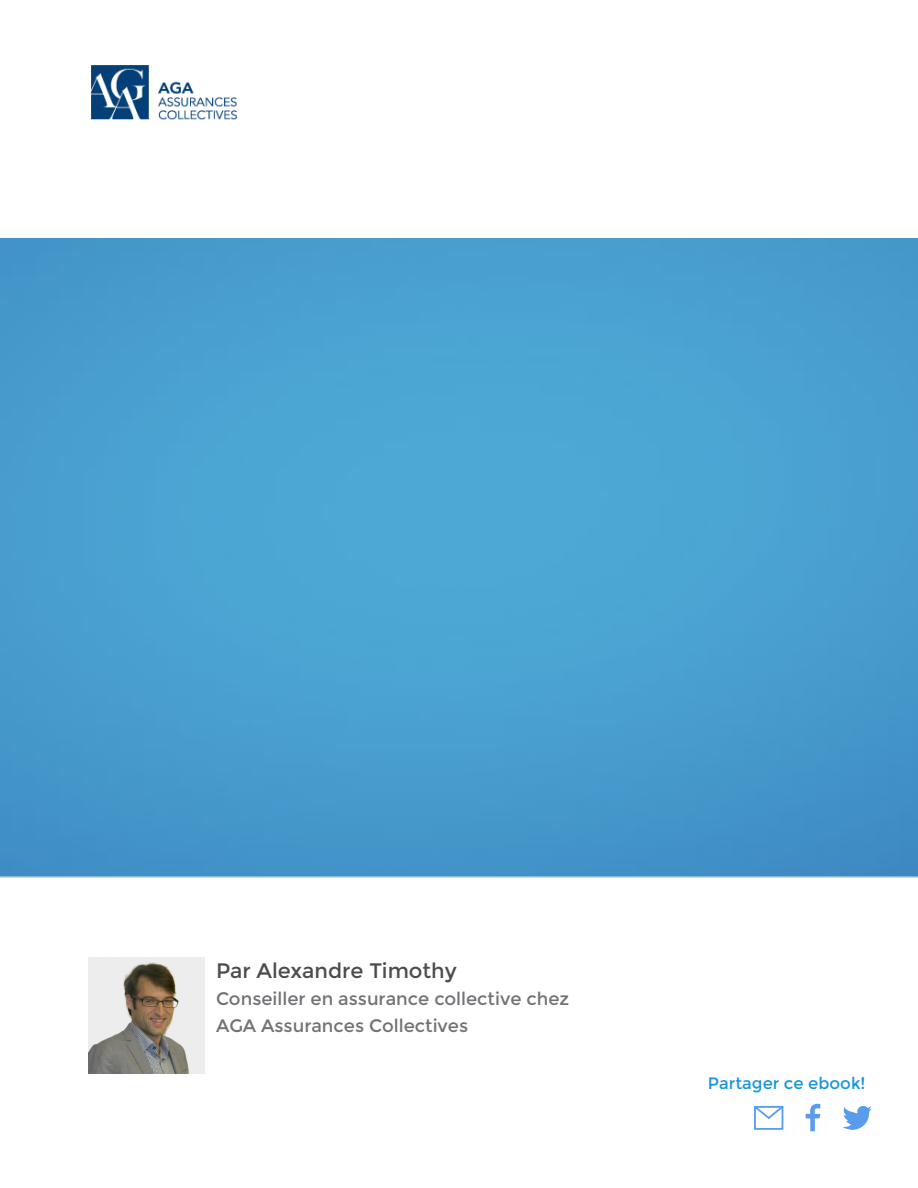
<style>
.page{position:relative;width:918px;height:1188px;background:#fff}
.page>*{position:absolute;margin:0;border:0;box-sizing:border-box;transform-origin:0 0}
.t1{font:21px "Montserrat";color:#4b4c4d}
.t2{font:18px/27px "Montserrat";color:#717275}
.t3{font:16.5px "Montserrat";color:#1895d7}
</style>
<div class="page">
<svg style="left:806px;top:1104px;width:14px;height:27px"></svg>
<svg style="left:843px;top:1106px;width:29px;height:24px"></svg>
<svg style="left:754px;top:1106px;width:29px;height:24px"></svg>
<div style="left:756px;top:1108px;width:26px;height:20px;background:#fff"></div>
<svg style="left:754px;top:1106px;width:29px;height:13px"></svg>
<img style="left:91px;top:65px;width:146px;height:55px">
<img style="left:0;top:238px;width:918px;height:640px">
<img style="left:88px;top:958px;width:117px;height:116px">
<p class="t1" style="left:216px;top:958px;width:242px">Par Alexandre Timothy</p>
<p class="t2" style="left:216px;top:985px;width:355px">Conseiller en assurance collective chez<br>AGA Assurances Collectives</p>
<p class="t3" style="left:708px;top:1074px;width:159px">Partager ce ebook!</p>
</div>
